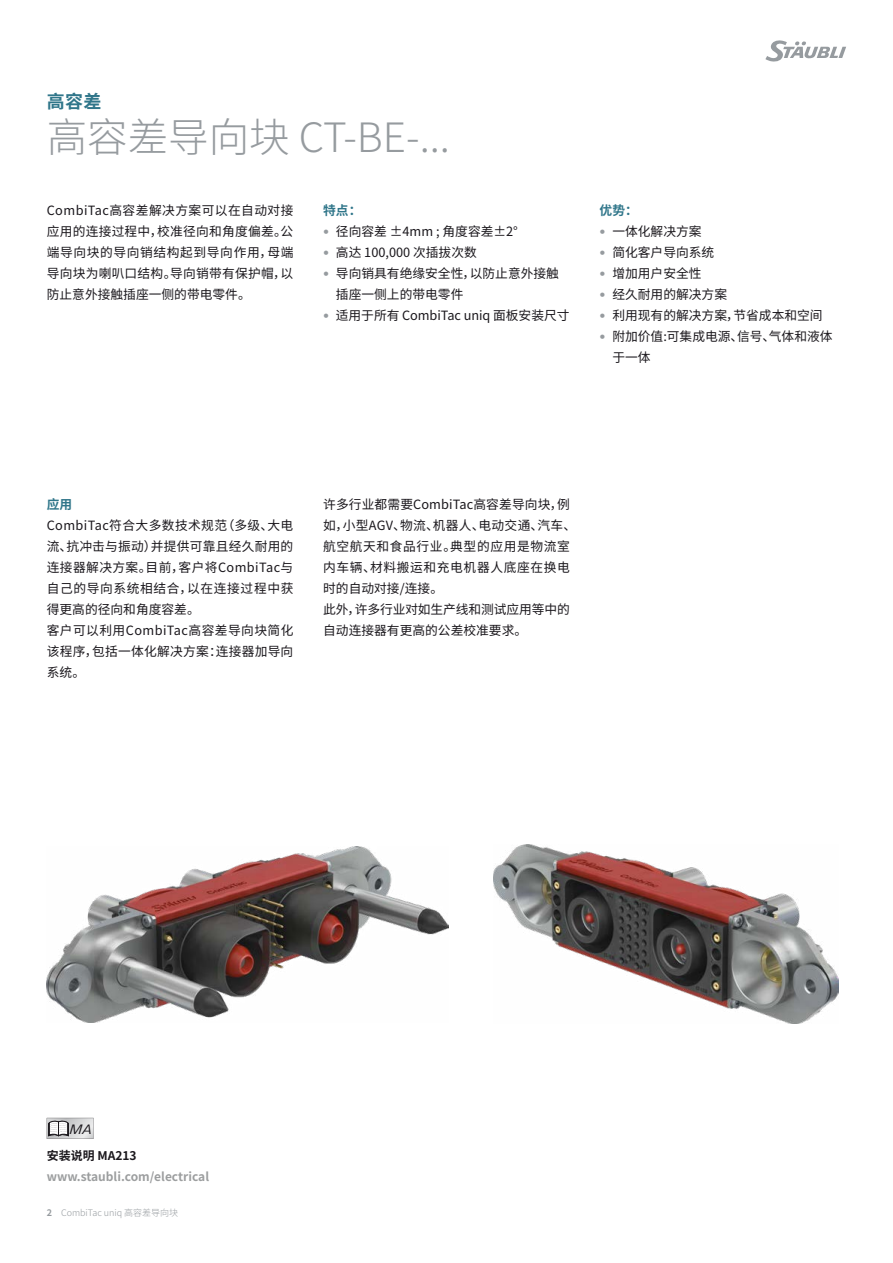
<style>
.page{position:relative;width:893px;height:1263px;background:#fff}
.page>*{position:absolute;margin:0;border:0;box-sizing:border-box;transform-origin:0 0}
.t1{font:300 40.5px "Noto Sans CJ Ksc";color:#969b9f}
.t2{font:700 18px "Noto Sans CJ Ksc";color:#30768a}
.t3{font:italic 13.2px "Linotype Univers 431";color:#1a171c}
.t4{font:12.75px/21px "Noto Sans CJ Ksc";letter-spacing:.01em;color:#1a171c}
.t5{font:12.75px/21px "Noto Sans CJ Ksc";letter-spacing:.03em;color:#1a171c}
.t6{font:700 12.75px "Noto Sans CJ Ksc";color:#30768a}
.t7{font:700 12px "Noto Sans CJ Ksc";color:#9c9e9f}
.t8{font:700 12px "Noto Sans CJ Ksc";color:#1a171c}
.t9{font:300 9px "Noto Sans CJ Ksc";color:#969b9f}
.s1{font-family:"Helvetica Neue LTW1 G";font-weight:300;font-size:12px;color:#969b9f}
.s2{font-weight:700}
</style>
<div class="page">
<svg style="left:765px;top:40px;width:81px;height:22px"></svg>
<img style="left:47px;top:846px;width:402px;height:176px">
<img style="left:494px;top:845px;width:344px;height:178px">
<svg style="left:47px;top:1118px;width:47px;height:21px"></svg>
<h2 class="t2" style="left:47px;top:91px;width:56px">高容差</h2>
<h1 class="t1" style="left:47px;top:114px;width:405px">高容差导向块 CT-BE-...</h1>
<p class="t4" style="left:47px;top:200px;width:248px;text-align:justify">CombiTac高容差解决方案可以在自动对接应用的连接过程中，校准径向和角度偏差。公端导向块的导向销结构起到导向作用，母端导向块为喇叭口结构。导向销带有保护帽，以防止意外接触插座一侧的带电零件。</p>
<p class="t6" style="left:323px;top:203px;width:40px">特点：</p>
<p class="t4" style="left:323px;top:221px;width:196px"><span class="s1">•</span> 径向容差 ±4mm ; 角度容差±2°</p>
<p class="t4" style="left:323px;top:242px;width:155px"><span class="s1">•</span> 高达 100,000 次插拔次数</p>
<p class="t4" style="left:336px;top:263px;width:225px;text-indent:-13px"><span class="s1">•</span> 导向销具有绝缘安全性，以防止意外接触插座一侧上的带电零件</p>
<p class="t4" style="left:323px;top:305px;width:248px"><span class="s1">•</span> 适用于所有 CombiTac uniq 面板安装尺寸</p>
<p class="t6" style="left:600px;top:203px;width:40px">优势：</p>
<p class="t4" style="left:600px;top:221px;width:104px"><span class="s1">•</span> 一体化解决方案</p>
<p class="t4" style="left:600px;top:242px;width:116px"><span class="s1">•</span> 简化客户导向系统</p>
<p class="t4" style="left:600px;top:263px;width:104px"><span class="s1">•</span> 增加用户安全性</p>
<p class="t4" style="left:600px;top:284px;width:129px"><span class="s1">•</span> 经久耐用的解决方案</p>
<p class="t4" style="left:600px;top:305px;width:225px"><span class="s1">•</span> 利用现有的解决方案，节省成本和空间</p>
<p class="t4" style="left:612px;top:326px;width:222px;text-indent:-13px"><span class="s1">•</span> 附加价值:可集成电源、信号、气体和液体于一体</p>
<p class="t6" style="left:47px;top:497px;width:27px">应用</p>
<p class="t5" style="left:47px;top:515px;width:248px">CombiTac符合大多数技术规范（多级、大电流、抗冲击与振动）并提供可靠且经久耐用的连接器解决方案。目前，客户将CombiTac与自己的导向系统相结合，以在连接过程中获得更高的径向和角度容差。<br>客户可以利用CombiTac高容差导向块简化该程序，包括一体化解决方案：连接器加导向系统。</p>
<p class="t4" style="left:323px;top:494px;width:254px">许多行业都需要CombiTac高容差导向块，例如，小型AGV、物流、机器人、电动交通、汽车、航空航天和食品行业。典型的应用是物流室内车辆、材料搬运和充电机器人底座在换电时的自动对接/连接。<br>此外，许多行业对如生产线和测试应用等中的自动连接器有更高的公差校准要求。</p>
<p class="t3" style="left:70px;top:1122px;width:24px">MA</p>
<p class="t8" style="left:47px;top:1149px;width:91px">安装说明 MA213</p>
<p class="t7" style="left:47px;top:1170px;width:164px">www.staubli.com/electrical</p>
<p class="t9" style="left:47px;top:1208px;width:133px"><span class="s2">2</span> CombiTac uniq 高容差导向块</p>
</div>
